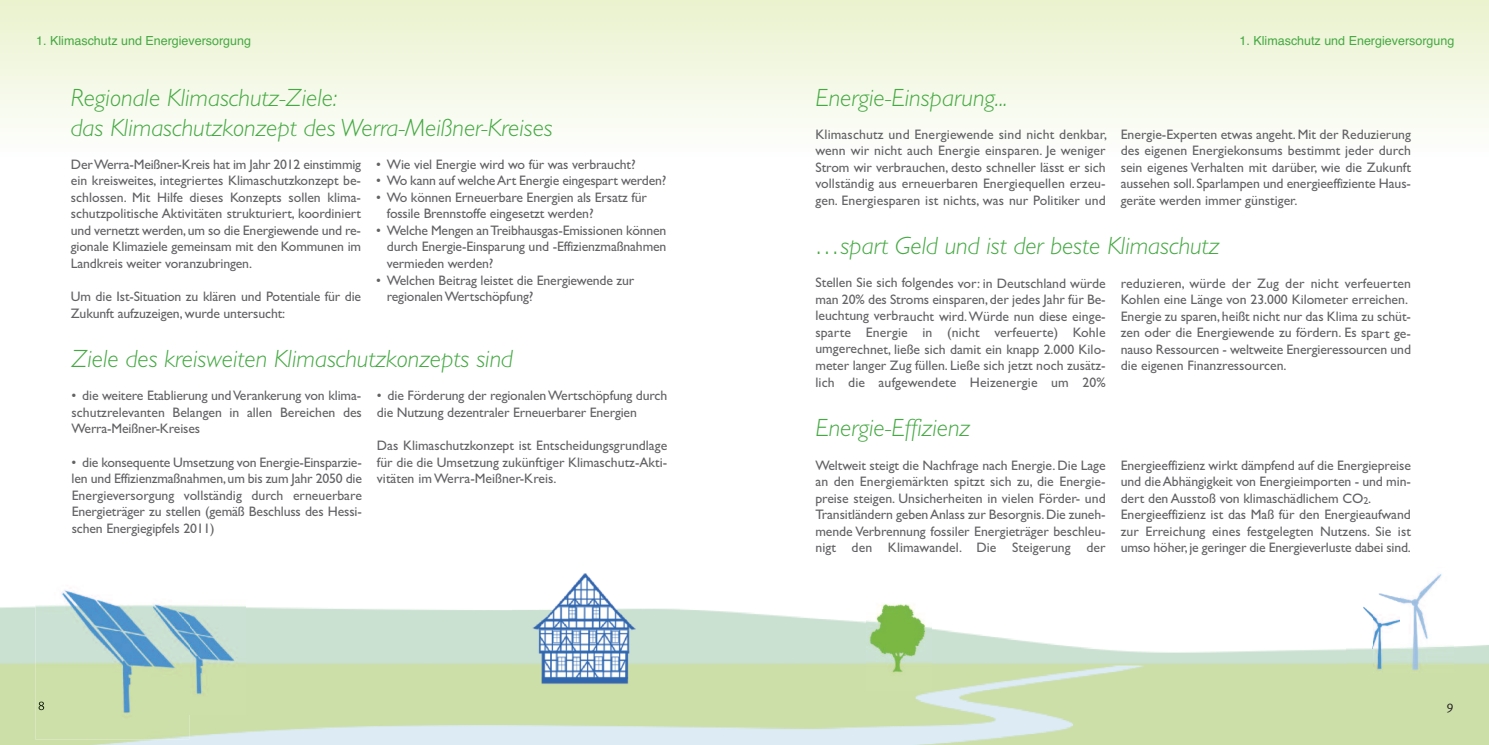
<style>
.page{position:relative;width:1489px;height:745px;background:#fff}
.page>*{position:absolute;margin:0;border:0;box-sizing:border-box;transform-origin:0 0}
.t1{font:italic 300 25px/30px "Gill Sans";color:#44a942}
.t2{font:13.75px/16.5px "Gill Sans";letter-spacing:-.01em;color:#626265;text-align:justify}
.t3{font:12.5px "Helvetica";color:#44a942}
.t4{font:12.5px "Meta";color:#231f20}
</style>
<div class="page">
<div style="left:744px;top:0;width:744px;height:156px;background:linear-gradient(to bottom,#eaf2cd,#fdfefd)"></div>
<div style="left:0;top:0;width:745px;height:156px;background:linear-gradient(to bottom,#eaf2cd,#fdfefd)"></div>
<img style="left:35px;top:585px;width:154px;height:154px">
<svg style="left:39px;top:701px;width:5px;height:8px"></svg>
<img style="left:133px;top:586px;width:112px;height:128px">
<img style="left:1398px;top:571px;width:55px;height:101px">
<img style="left:1378px;top:593px;width:20px;height:9px">
<img style="left:1346px;top:606px;width:52px;height:66px">
<img style="left:867px;top:603px;width:64px;height:87px">
<img style="left:512px;top:573px;width:167px;height:147px">
<p class="t3" style="left:36px;top:33px;width:216px">1. Klimaschutz und Energieversorgung</p>
<h1 class="t1" style="left:71px;top:82px;width:483px">Regionale Klimaschutz-Ziele:<br>das Klimaschutzkonzept des Werra-Meißner-Kreises</h1>
<p class="t2" style="left:71px;top:156px;width:292px">DerWerra-Meißner-Kreis hat im Jahr 2012 einstimmig ein kreisweites, integriertes Klimaschutzkonzept be&shy;schlossen. Mit Hilfe dieses Konzepts sollen klima&shy;schutzpolitische Aktivitäten strukturiert, koordiniert und vernetzt werden,um so die Energiewende und re&shy;gionale Klimaziele gemeinsam mit den Kommunen im Landkreis weiter voranzubringen.</p>
<p class="t2" style="left:71px;top:288px;width:292px">Um die Ist-Situation zu klären und Potentiale für die<br>Zukunft aufzuzeigen, wurde untersucht:</p>
<p class="t2" style="left:376px;top:156px;width:261px">• Wie viel Energie wird wo für was verbraucht?</p>
<p class="t2" style="left:376px;top:172px;width:292px">• Wo kann auf welcheArt Energie eingespart werden?</p>
<p class="t2" style="left:387px;top:189px;width:261px;text-indent:-11px">• Wo können Erneuerbare Energien als Ersatz für fossile Brennstoffe eingesetzt werden?</p>
<p class="t2" style="left:387px;top:222px;width:281px;text-indent:-11px">• Welche Mengen anTreibhausgas-Emissionen können durch Energie-Einsparung und -Effizienzmaßnahmen vermieden werden?</p>
<p class="t2" style="left:387px;top:271px;width:249px;text-indent:-11px">• Welchen Beitrag leistet die Energiewende zur regionalenWertschöpfung?</p>
<h1 class="t1" style="left:72px;top:343px;width:442px">Ziele des kreisweiten Klimaschutzkonzepts sind</h1>
<p class="t2" style="left:72px;top:387px;width:292px">• die weitere Etablierung undVerankerung von klima&shy;schutzrelevanten Belangen in allen Bereichen des Werra-Meißner-Kreises</p>
<p class="t2" style="left:72px;top:453px;width:292px">• die konsequente Umsetzung von Energie-Einsparzie&shy;len und Effizienzmaßnahmen,um bis zum Jahr 2050 die Energieversorgung vollständig durch erneuerbare Energieträger zu stellen (gemäß Beschluss des Hessi&shy;schen Energiegipfels 2011)</p>
<p class="t2" style="left:377px;top:387px;width:292px">• die Förderung der regionalenWertschöpfung durch die Nutzung dezentraler Erneuerbarer Energien</p>
<p class="t2" style="left:377px;top:436px;width:292px">Das Klimaschutzkonzept ist Entscheidungsgrundlage für die die Umsetzung zukünftiger Klimaschutz-Akti&shy;vitäten imWerra-Meißner-Kreis.</p>
<p class="t3" style="left:1239px;top:33px;width:216px">1. Klimaschutz und Energieversorgung</p>
<h1 class="t1" style="left:815px;top:82px;width:193px">Energie-Einsparung...</h1>
<p class="t2" style="left:815px;top:125px;width:293px">Klimaschutz und Energiewende sind nicht denkbar, wenn wir nicht auch Energie einsparen. Je weniger Strom wir verbrauchen, desto schneller lässt er sich vollständig aus erneuerbaren Energiequellen erzeu&shy;gen. Energiesparen ist nichts, was nur Politiker und</p>
<p class="t2" style="left:1120px;top:125px;width:292px">Energie-Experten etwas angeht.Mit der Reduzierung des eigenen Energiekonsums bestimmt jeder durch sein eigenes Verhalten mit darüber, wie die Zukunft aussehen soll. Sparlampen und energieeffiziente Haus&shy;geräte werden immer günstiger.</p>
<h1 class="t1" style="left:815px;top:230px;width:405px">…spart Geld und ist der beste Klimaschutz</h1>
<p class="t2" style="left:815px;top:274px;width:292px">Stellen Sie sich folgendes vor: in Deutschland würde man 20% des Stroms einsparen, der jedes Jahr für Be&shy;leuchtung verbraucht wird.Würde nun diese einge&shy;sparte Energie in (nicht verfeuerte) Kohle umgerechnet, ließe sich damit ein knapp 2.000 Kilo&shy;meter langer Zug füllen. Ließe sich jetzt noch zusätz&shy;lich die aufgewendete Heizenergie um 20%</p>
<p class="t2" style="left:1120px;top:274px;width:292px;text-align:left">reduzieren, würde der Zug der nicht verfeuerten Kohlen eine Länge von 23.000 Kilometer erreichen.<br>Energie zu sparen, heißt nicht nur das Klima zu schüt&shy;zen oder die Energiewende zu fördern. Es spart ge&shy;nauso Ressourcen - weltweite Energieressourcen und die eigenen Finanzressourcen.</p>
<h1 class="t1" style="left:815px;top:412px;width:156px">Energie-Effizienz</h1>
<p class="t2" style="left:815px;top:456px;width:292px">Weltweit steigt die Nachfrage nach Energie. Die Lage an den Energiemärkten spitzt sich zu, die Energie&shy;preise steigen. Unsicherheiten in vielen Förder- und Transitländern gebenAnlass zur Besorgnis.Die zuneh&shy;mende Verbrennung fossiler Energieträger beschleu&shy;nigt den Klimawandel. Die Steigerung der</p>
<p class="t2" style="left:1120px;top:456px;width:292px;text-align:left">Energieeffizienz wirkt dämpfend auf die Energiepreise und dieAbhängigkeit von Energieimporten - und min&shy;dert den Ausstoß von klimaschädlichem CO<sub>2</sub>.<br>Energieeffizienz ist das Maß für den Energieaufwand zur Erreichung eines festgelegten Nutzens. Sie ist umso höher, je geringer die Energieverluste dabei sind.</p>
<p class="t4" style="left:1446px;top:697px;width:8px">9</p>
</div>
